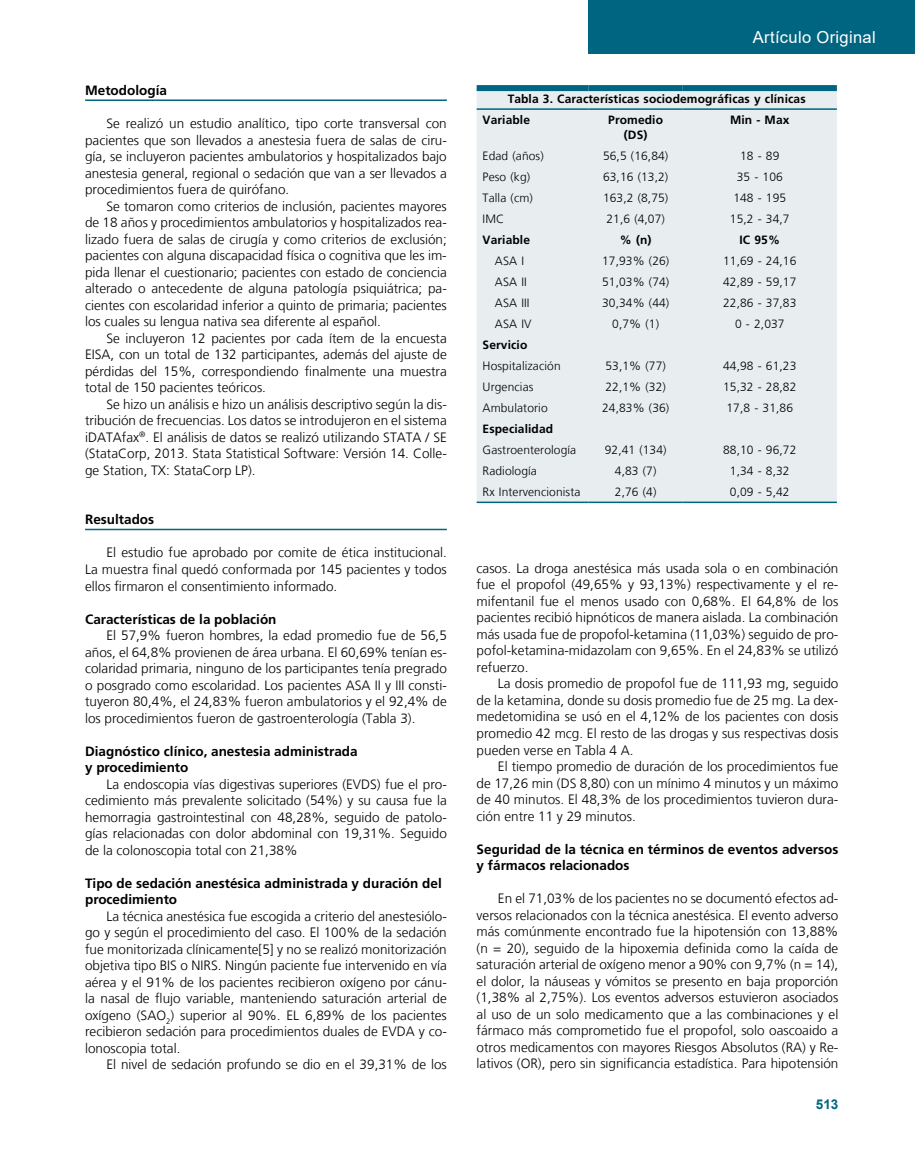
<style>
.page{position:relative;width:915px;height:1170px;background:#fff}
.page>*{position:absolute;margin:0;border:0;box-sizing:border-box;transform-origin:0 0}
.t1{font:16.5px "Arial";letter-spacing:.02em;color:#fff}
.t2{font:300 13.5px/16.5px "Frutiger LT";color:#000;text-align:justify}
.t3{font:700 13.5px/16.5px "Frutiger";color:#000}
.t4{font:700 13.5px "Arial";color:#006580}
.t5{font:300 12px "Frutiger LT";letter-spacing:.01em;color:#000}
.t6{font:700 12px/21px "Frutiger";letter-spacing:.01em;color:#000}
</style>
<div class="page">
<div style="left:588px;top:0;width:326px;height:54px;background:#006580"></div>
<hr style="left:85px;top:99px;width:361px;height:2px;background:#006580">
<hr style="left:85px;top:528px;width:361px;height:2px;background:#006580">
<svg style="left:476px;top:91px;width:360px;height:410px;background:#e9eef0"></svg>
<div style="left:476px;top:85px;width:112px;height:6px;background:#006580"></div>
<div style="left:588px;top:85px;width:94px;height:6px;background:#006580"></div>
<div style="left:682px;top:85px;width:154px;height:6px;background:#006580"></div>
<hr style="left:476px;top:108px;width:112px;height:2px;background:#006580">
<hr style="left:588px;top:108px;width:94px;height:2px;background:#006580">
<hr style="left:682px;top:108px;width:154px;height:2px;background:#006580">
<hr style="left:476px;top:501px;width:112px;height:2px;background:#006580">
<hr style="left:588px;top:501px;width:94px;height:2px;background:#006580">
<hr style="left:682px;top:501px;width:154px;height:2px;background:#006580">
<p class="t3" style="left:85px;top:82px;width:83px">Metodología</p>
<p class="t2" style="left:85px;top:115px;width:363px;text-indent:21px">Se realizó un estudio analítico, tipo corte transversal con pacientes que son llevados a anestesia fuera de salas de ciru&shy;gía, se incluyeron pacientes ambulatorios y hospitalizados bajo anestesia general, regional o sedación que van a ser llevados a procedimientos fuera de quirófano.</p>
<p class="t2" style="left:85px;top:198px;width:363px;text-indent:21px">Se tomaron como criterios de inclusión, pacientes mayores de 18 años y procedimientos ambulatorios y hospitalizados rea&shy;lizado fuera de salas de cirugía y como criterios de exclusión; pacientes con alguna discapacidad física o cognitiva que les im&shy;pida llenar el cuestionario; pacientes con estado de conciencia alterado o antecedente de alguna patología psiquiátrica; pa&shy;cientes con escolaridad inferior a quinto de primaria; pacientes los cuales su lengua nativa sea diferente al español.</p>
<p class="t2" style="left:85px;top:330px;width:363px;text-indent:21px">Se incluyeron 12 pacientes por cada ítem de la encuesta EISA, con un total de 132 participantes, además del ajuste de pérdidas del 15%, correspondiendo finalmente una muestra total de 150 pacientes teóricos.</p>
<p class="t2" style="left:85px;top:396px;width:363px;text-indent:21px">Se hizo un análisis e hizo un análisis descriptivo según la dis&shy;tribución de frecuencias. Los datos se introdujeron en el sistema iDATAfax<sup>®</sup>. El análisis de datos se realizó utilizando STATA / SE (StataCorp, 2013. Stata Statistical Software: Versión 14. Colle&shy;ge Station, TX: StataCorp LP).</p>
<p class="t3" style="left:85px;top:511px;width:70px">Resultados</p>
<p class="t2" style="left:85px;top:544px;width:363px;text-indent:21px">El estudio fue aprobado por comite de ética institucional.<br>La muestra final quedó conformada por 145 pacientes y todos ellos firmaron el consentimiento informado.</p>
<p class="t3" style="left:85px;top:610px;width:193px">Características de la población</p>
<p class="t2" style="left:85px;top:627px;width:363px;text-indent:21px">El 57,9% fueron hombres, la edad promedio fue de 56,5 años, el 64,8% provienen de área urbana. El 60,69% tenían es&shy;colaridad primaria, ninguno de los participantes tenía pregrado o posgrado como escolaridad. Los pacientes ASA II y III consti&shy;tuyeron 80,4%, el 24,83% fueron ambulatorios y el 92,4% de los procedimientos fueron de gastroenterología (Tabla 3).</p>
<p class="t3" style="left:85px;top:742px;width:274px">Diagnóstico clínico, anestesia administrada y procedimiento</p>
<p class="t2" style="left:85px;top:775px;width:363px;text-indent:21px">La endoscopia vías digestivas superiores (EVDS) fue el pro&shy;cedimiento más prevalente solicitado (54%) y su causa fue la hemorragia gastrointestinal con 48,28%, seguido de patolo&shy;gías relacionadas con dolor abdominal con 19,31%. Seguido de la colonoscopia total con 21,38%</p>
<p class="t3" style="left:85px;top:874px;width:358px">Tipo de sedación anestésica administrada y duración del procedimiento</p>
<p class="t2" style="left:85px;top:907px;width:363px;text-indent:21px">La técnica anestésica fue escogida a criterio del anestesiólo&shy;go y según el procedimiento del caso. El 100% de la sedación fue monitorizada clínicamente[5] y no se realizó monitorización objetiva tipo BIS o NIRS. Ningún paciente fue intervenido en vía aérea y el 91% de los pacientes recibieron oxígeno por cánu&shy;la nasal de flujo variable, manteniendo saturación arterial de oxígeno (SAO<sub>2</sub>) superior al 90%. EL 6,89% de los pacientes recibieron sedación para procedimientos duales de EVDA y co&shy;lonoscopia total.</p>
<p class="t2" style="left:106px;top:1056px;width:342px">El nivel de sedación profundo se dio en el 39,31% de los</p>
<p class="t1" style="left:752px;top:26px;width:124px">Artículo Original</p>
<p class="t6" style="left:482px;top:88px;width:324px;text-indent:25px">Tabla 3. Características sociodemográficas y clínicas<br>Variable</p>
<p class="t6" style="left:608px;top:112px;width:56px;line-height:15px;text-align:center">Promedio (DS)</p>
<p class="t6" style="left:729px;top:109px;width:61px">Min - Max</p>
<p class="t5" style="left:482px;top:149px;width:62px">Edad (años)</p>
<p class="t5" style="left:603px;top:149px;width:67px">56,5 (16,84)</p>
<p class="t5" style="left:739px;top:149px;width:41px">18 - 89</p>
<p class="t5" style="left:482px;top:170px;width:49px">Peso (kg)</p>
<p class="t5" style="left:603px;top:170px;width:67px">63,16 (13,2)</p>
<p class="t5" style="left:736px;top:170px;width:48px">35 - 106</p>
<p class="t5" style="left:482px;top:191px;width:52px">Talla (cm)</p>
<p class="t5" style="left:603px;top:191px;width:67px">163,2 (8,75)</p>
<p class="t5" style="left:733px;top:191px;width:54px">148 - 195</p>
<p class="t5" style="left:482px;top:212px;width:23px">IMC</p>
<p class="t5" style="left:606px;top:212px;width:60px">21,6 (4,07)</p>
<p class="t5" style="left:729px;top:212px;width:61px">15,2 - 34,7</p>
<p class="t6" style="left:482px;top:229px;width:49px">Variable</p>
<p class="t6" style="left:619px;top:229px;width:33px">% (n)</p>
<p class="t6" style="left:739px;top:229px;width:42px">IC 95%</p>
<p class="t5" style="left:495px;top:254px;width:31px">ASA I</p>
<p class="t5" style="left:602px;top:254px;width:69px">17,93% (26)</p>
<p class="t5" style="left:723px;top:254px;width:75px">11,69 - 24,16</p>
<p class="t5" style="left:495px;top:275px;width:33px">ASA II</p>
<p class="t5" style="left:602px;top:275px;width:69px">51,03% (74)</p>
<p class="t5" style="left:723px;top:275px;width:75px">42,89 - 59,17</p>
<p class="t5" style="left:495px;top:296px;width:36px">ASA III</p>
<p class="t5" style="left:602px;top:296px;width:69px">30,34% (44)</p>
<p class="t5" style="left:723px;top:296px;width:75px">22,86 - 37,83</p>
<p class="t5" style="left:495px;top:317px;width:38px">ASA IV</p>
<p class="t5" style="left:612px;top:317px;width:48px">0,7% (1)</p>
<p class="t5" style="left:734px;top:317px;width:51px">0 - 2,037</p>
<p class="t6" style="left:482px;top:334px;width:46px">Servicio</p>
<p class="t5" style="left:482px;top:359px;width:80px">Hospitalización</p>
<p class="t5" style="left:605px;top:359px;width:62px">53,1% (77)</p>
<p class="t5" style="left:723px;top:359px;width:75px">44,98 - 61,23</p>
<p class="t5" style="left:482px;top:380px;width:52px">Urgencias</p>
<p class="t5" style="left:605px;top:380px;width:62px">22,1% (32)</p>
<p class="t5" style="left:723px;top:380px;width:75px">15,32 - 28,82</p>
<p class="t5" style="left:482px;top:401px;width:66px">Ambulatorio</p>
<p class="t5" style="left:602px;top:401px;width:69px">24,83% (36)</p>
<p class="t5" style="left:726px;top:401px;width:68px">17,8 - 31,86</p>
<p class="t6" style="left:482px;top:418px;width:72px">Especialidad</p>
<p class="t5" style="left:482px;top:443px;width:95px">Gastroenterología</p>
<p class="t5" style="left:604px;top:443px;width:63px">92,41 (134)</p>
<p class="t5" style="left:722px;top:443px;width:75px">88,10 - 96,72</p>
<p class="t5" style="left:482px;top:464px;width:56px">Radiología</p>
<p class="t5" style="left:614px;top:464px;width:43px">4,83 (7)</p>
<p class="t5" style="left:729px;top:464px;width:61px">1,34 - 8,32</p>
<p class="t5" style="left:482px;top:485px;width:99px">Rx Intervencionista</p>
<p class="t5" style="left:614px;top:485px;width:43px">2,76 (4)</p>
<p class="t5" style="left:729px;top:485px;width:61px">0,09 - 5,42</p>
<p class="t2" style="left:476px;top:560px;width:363px">casos. La droga anestésica más usada sola o en combinación fue el propofol (49,65% y 93,13%) respectivamente y el re&shy;mifentanil fue el menos usado con 0,68%. El 64,8% de los pacientes recibió hipnóticos de manera aislada. La combinación más usada fue de propofol-ketamina (11,03%) seguido de pro&shy;pofol-ketamina-midazolam con 9,65%. En el 24,83% se utilizó refuerzo.</p>
<p class="t2" style="left:476px;top:675px;width:363px;text-indent:21px">La dosis promedio de propofol fue de 111,93 mg, seguido de la ketamina, donde su dosis promedio fue de 25 mg. La dex&shy;medetomidina se usó en el 4,12% de los pacientes con dosis promedio 42 mcg. El resto de las drogas y sus respectivas dosis pueden verse en Tabla 4 A.</p>
<p class="t2" style="left:476px;top:758px;width:363px;text-indent:21px">El tiempo promedio de duración de los procedimientos fue de 17,26 min (DS 8,80) con un mínimo 4 minutos y un máximo de 40 minutos. El 48,3% de los procedimientos tuvieron dura&shy;ción entre 11 y 29 minutos.</p>
<p class="t3" style="left:476px;top:840px;width:363px">Seguridad de la técnica en términos de eventos adversos y fármacos relacionados</p>
<p class="t2" style="left:476px;top:890px;width:363px;text-indent:21px">En el 71,03% de los pacientes no se documentó efectos ad&shy;versos relacionados con la técnica anestésica. El evento adverso más comúnmente encontrado fue la hipotensión con 13,88% (n = 20), seguido de la hipoxemia definida como la caída de saturación arterial de oxígeno menor a 90% con 9,7% (n = 14), el dolor, la náuseas y vómitos se presento en baja proporción (1,38% al 2,75%). Los eventos adversos estuvieron asociados al uso de un solo medicamento que a las combinaciones y el fármaco más comprometido fue el propofol, solo oascoaido a otros medicamentos con mayores Riesgos Absolutos (RA) y Re&shy;lativos (OR), pero sin significancia estadística. Para hipotensión</p>
<p class="t4" style="left:815px;top:1094px;width:24px">513</p>
</div>
